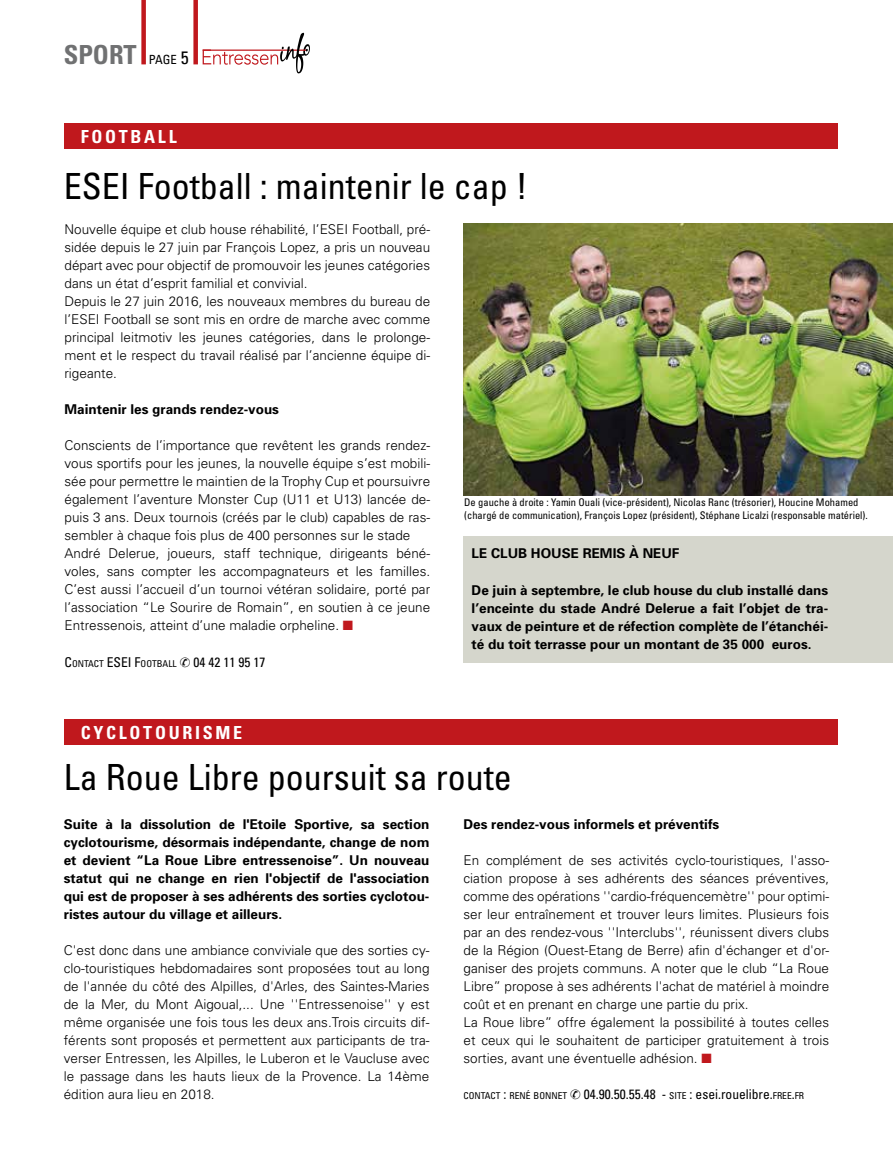
<style>
.page{position:relative;width:893px;height:1149px;background:#fff}
.page>*{position:absolute;margin:0;border:0;box-sizing:border-box;transform-origin:0 0}
.t1{font:condensed 36px "Univers";color:#000}
.t2{font:700 condensed 26.25px "Univers";color:#707172}
.t3{font:700 condensed 18px "Univers";letter-spacing:.15em;color:#fff}
.t4{font:300 13.5px/18px "Univers";color:#000}
.t5{font:700 13.5px/18px "Univers";color:#000;text-align:justify}
.t6{font:condensed 13.5px "Univers";color:#000}
.t7{font:condensed 10.5px/12.6px "Univers";color:#000}
.t8{font:condensed 9.45px "Univers";color:#000}
.s1{font-weight:400;font-size:12.6px;color:#000}
.s2{font-weight:400;font-size:18px;color:#000}
.s3{color:#c0181d}
.s4{font-size:9.45px}
.s5{font-size:13.5px}
.s6{font-style:inherit}
</style>
<div class="page">
<div style="left:463px;top:536px;width:430px;height:126px;background:#d5d6cc"></div>
<div style="left:64px;top:719px;width:774px;height:25px;background:#c0181d"></div>
<div style="left:64px;top:123px;width:774px;height:26px;background:#c0181d"></div>
<img style="left:463px;top:223px;width:430px;height:272px">
<div style="left:141px;top:0;width:5px;height:64px;background:#c0181d"></div>
<div style="left:193px;top:0;width:5px;height:64px;background:#c0181d"></div>
<svg style="left:203px;top:33px;width:107px;height:40px"></svg>
<h2 class="t2" style="left:64px;top:39px;width:126px">SPORT <span class="s1">PAGE</span> <span class="s2">5</span></h2>
<h3 class="t3" style="left:81px;top:126px;width:97px">FOOTBALL</h3>
<h1 class="t1" style="left:64px;top:163px;width:465px">ESEI Football : maintenir le cap !</h1>
<p class="t4" style="left:64px;top:220px;width:367px">Nouvelle équipe et club house réhabilité, l’ESEI Football, pré&shy;sidée depuis le 27 juin par François Lopez, a pris un nouveau départ avec pour objectif de promouvoir les jeunes catégories dans un état d’esprit familial et convivial.<br>Depuis le 27 juin 2016, les nouveaux membres du bureau de l’ESEI Football se sont mis en ordre de marche avec comme principal leitmotiv les jeunes catégories, dans le prolonge&shy;ment et le respect du travail réalisé par l’ancienne équipe di&shy;rigeante.</p>
<p class="t5" style="left:64px;top:400px;width:216px">Maintenir les grands rendez-vous</p>
<p class="t4" style="left:64px;top:436px;width:367px">Conscients de l’importance que revêtent les grands rendez&shy;vous sportifs pour les jeunes, la nouvelle équipe s’est mobili&shy;sée pour permettre le maintien de la Trophy Cup et poursuivre également l’aventure Monster Cup (U11 et U13) lancée de&shy;puis 3 ans. Deux tournois (créés par le club) capables de ras&shy;sembler à chaque fois plus de 400 personnes sur le stade André Delerue, joueurs, staff technique, dirigeants béné&shy;voles, sans compter les accompagnateurs et les familles.<br>C’est aussi l’accueil d’un tournoi vétéran solidaire, porté par l’association “Le Sourire de Romain”, en soutien à ce jeune Entressenois, atteint d’une maladie orpheline. <span class="s3">■</span></p>
<p class="t6" style="left:64px;top:653px;width:202px">C <span class="s4">ONTACT</span> ESEI F<span class="s4">OOTBALL</span> ✆ 04 42 11 95 17</p>
<h3 class="t3" style="left:81px;top:721px;width:163px">CYCLOTOURISME</h3>
<p class="t7" style="left:464px;top:496px;width:405px">De gauche à droite : Yamin Ouali (vice-président), Nicolas Ranc (trésorier), Houcine Mohamed (chargé de communication), François Lopez (président), Stéphane Licalzi (responsable matériel).</p>
<p class="t5" style="left:472px;top:544px;width:209px">LE CLUB HOUSE REMIS À NEUF</p>
<p class="t5" style="left:472px;top:580px;width:358px">De juin à septembre, le club house du club installé dans l’enceinte du stade André Delerue a fait l’objet de tra&shy;vaux de peinture et de réfection complète de l’étanchéi&shy;té du toit terrasse pour un montant de 35 000 euros.</p>
<h1 class="t1" style="left:64px;top:754px;width:449px">La Roue Libre poursuit sa route</h1>
<p class="t5" style="left:64px;top:814px;width:367px">Suite à la dissolution de l'Etoile Sportive, sa section cyclotourisme, désormais indépendante, change de nom et devient “La Roue Libre entressenoise”. Un nouveau statut qui ne change en rien l'objectif de l'association qui est de proposer à ses adhérents des sorties cyclotou&shy;ristes autour du village et ailleurs.</p>
<p class="t4" style="left:64px;top:940px;width:367px;text-align:justify">C'est donc dans une ambiance conviviale que des sorties cy&shy;clo-touristiques hebdomadaires sont proposées tout au long de l'année du côté des Alpilles, d'Arles, des Saintes-Maries de la Mer, du Mont Aigoual,... Une ''Entressenoise'' y est même organisée une fois tous les deux ans.Trois circuits dif&shy;férents sont proposés et permettent aux participants de tra&shy;verser Entressen, les Alpilles, le Luberon et le Vaucluse avec le passage dans les hauts lieux de la Provence. La 14ème édition aura lieu en 2018.</p>
<p class="t5" style="left:463px;top:814px;width:257px">Des rendez-vous informels et préventifs</p>
<p class="t4" style="left:463px;top:850px;width:367px">En complément de ses activités cyclo-touristiques, l'asso&shy;ciation propose à ses adhérents des séances préventives, comme des opérations ''cardio-fréquencemètre'' pour optimi&shy;ser leur entraînement et trouver leurs limites. Plusieurs fois par an des rendez-vous ''Interclubs'', réunissent divers clubs de la Région (Ouest-Etang de Berre) afin d'échanger et d'or&shy;ganiser des projets communs. A noter que le club “La Roue Libre” propose à ses adhérents l'achat de matériel à moindre coût et en prenant en charge une partie du prix.<br>La Roue libre” offre également la possibilité à toutes celles et ceux qui le souhaitent de participer gratuitement à trois sorties, avant une éventuelle adhésion. <span class="s3">■</span></p>
<p class="t8" style="left:463px;top:1089px;width:89px">CONTACT <span class="s5">:</span> RENÉ BONNE</p>
<p class="t6" style="left:562px;top:1085px;width:238px"><span class="s4">T</span> ✆ 04.90.50.55.48 - <span class="s4">SITE</span> : <span class="s6">esei.rouelibre.</span><span class="s4">FREE</span>.<span class="s4">FR</span></p>
</div>
